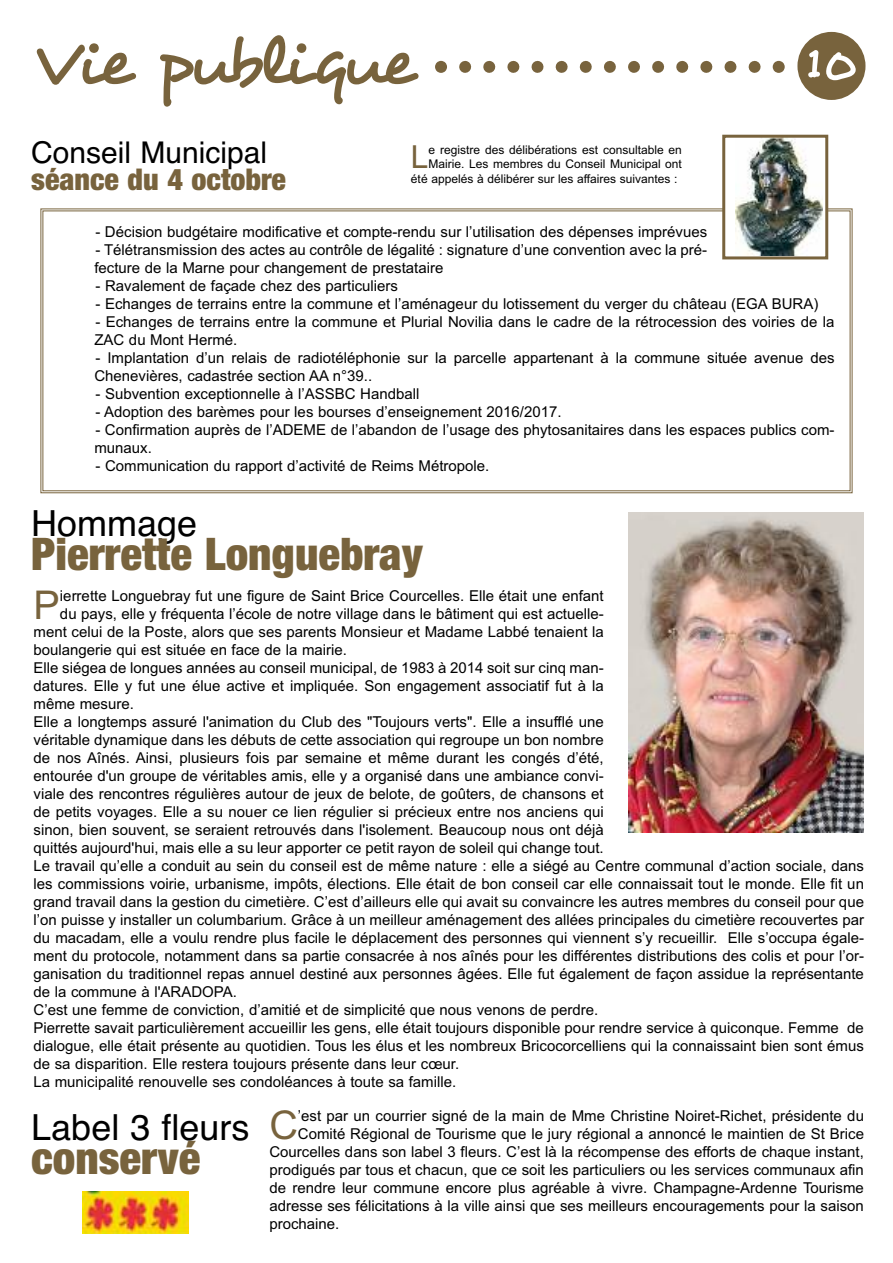
<style>
.page{position:relative;width:893px;height:1263px;background:#fff}
.page>*{position:absolute;margin:0;border:0;box-sizing:border-box;transform-origin:0 0}
.t1{font:72px "Desyrel";letter-spacing:-.075em;color:#78633d}
.t2{font:54px "Desyrel";color:#fff}
.t3{font:900 condensed 45px "Helvetica Neue";color:#78633d}
.t4{font:39.6px "Arial";color:#78633d}
.t5{font:36px "Helvetica";color:#000}
.t6{font:31.8px "Arial";color:#78633d}
.t7{font:30px "Helvetica";color:#000}
.t8{font:900 condensed 30px "Helvetica Neue";color:#78633d}
.t9{font:15px/18px "Arial";color:#000}
.t10{font:12px "Arial";color:#000}
</style>
<div class="page">
<div style="left:797px;top:32px;width:68px;height:68px;background:#78633d;border-radius:50%"></div>
<svg style="left:435px;top:61px;width:326px;height:12px"></svg>
<svg style="left:773px;top:61px;width:12px;height:12px"></svg>
<img style="left:736px;top:139px;width:86px;height:116px">
<div style="left:722px;top:135px;width:106px;height:124px;border:3px solid #78633d"></div>
<img style="left:629px;top:512px;width:234px;height:320px">
<img style="left:82px;top:1192px;width:106px;height:41px">
<h1 class="t1" style="left:34px;top:16px;width:382px">Vie publique</h1>
<h3 class="t7" style="left:31px;top:135px;width:237px">Conseil Municipal</h3>
<h3 class="t8" style="left:31px;top:155px;width:256px">séance du 4 octobre</h3>
<h3 class="t6" style="left:411px;top:139px;width:19px">L</h3>
<p class="t10" style="left:429px;top:143px;width:255px">e registre des délibérations est consultable en</p>
<p class="t10" style="left:429px;top:157px;width:255px">Mairie. Les membres du Conseil Municipal ont</p>
<p class="t10" style="left:411px;top:171px;width:268px">été appelés à délibérer sur les affaires suivantes :</p>
<h2 class="t2" style="left:803px;top:28px;width:54px">10</h2>
<p class="t9" style="left:95px;top:223px;width:613px">- Décision budgétaire modificative et compte-rendu sur l’utilisation des dépenses imprévues</p>
<p class="t9" style="left:94px;top:241px;width:614px">- Télétransmission des actes au contrôle de légalité : signature d’une convention avec la pré&shy;fecture de la Marne pour changement de prestataire</p>
<p class="t9" style="left:95px;top:277px;width:304px">- Ravalement de façade chez des particuliers</p>
<p class="t9" style="left:95px;top:295px;width:724px">- Echanges de terrains entre la commune et l’aménageur du lotissement du verger du château (EGA BURA)</p>
<p class="t9" style="left:94px;top:313px;width:742px">- Echanges de terrains entre la commune et Plurial Novilia dans le cadre de la rétrocession des voiries de la<br>ZAC du Mont Hermé.</p>
<p class="t9" style="left:94px;top:349px;width:742px">- Implantation d’un relais de radiotéléphonie sur la parcelle appartenant à la commune située avenue des<br>Chenevières, cadastrée section AA n°39..</p>
<p class="t9" style="left:95px;top:385px;width:325px">- Subvention exceptionnelle à l’ASSBC Handball</p>
<p class="t9" style="left:95px;top:403px;width:468px">- Adoption des barèmes pour les bourses d’enseignement 2016/2017.</p>
<p class="t9" style="left:94px;top:421px;width:742px">- Confirmation auprès de l’ADEME de l’abandon de l’usage des phytosanitaires dans les espaces publics com&shy;munaux.</p>
<p class="t9" style="left:95px;top:457px;width:395px">- Communication du rapport d’activité de Reims Métropole.</p>
<h3 class="t5" style="left:31px;top:502px;width:168px">Hommage</h3>
<h3 class="t3" style="left:31px;top:517px;width:393px">Pierrette Longuebray</h3>
<h3 class="t4" style="left:34px;top:582px;width:28px">P</h3>
<p class="t9" style="left:60px;top:587px;width:545px">ierrette Longuebray fut une figure de Saint Brice Courcelles. Elle était une enfant</p>
<p class="t9" style="left:60px;top:605px;width:545px">du pays, elle y fréquenta l’école de notre village dans le bâtiment qui est actuelle-</p>
<p class="t9" style="left:34px;top:623px;width:572px">ment celui de la Poste, alors que ses parents Monsieur et Madame Labbé tenaient la</p>
<p class="t9" style="left:34px;top:641px;width:315px">boulangerie qui est située en face de la mairie.</p>
<p class="t9" style="left:34px;top:659px;width:572px">Elle siégea de longues années au conseil municipal, de 1983 à 2014 soit sur cinq man-</p>
<p class="t9" style="left:34px;top:677px;width:572px">datures. Elle y fut une élue active et impliquée. Son engagement associatif fut à la</p>
<p class="t9" style="left:34px;top:695px;width:102px">même mesure.</p>
<p class="t9" style="left:34px;top:713px;width:572px">Elle a longtemps assuré l'animation du Club des "Toujours verts". Elle a insufflé une</p>
<p class="t9" style="left:34px;top:731px;width:572px">véritable dynamique dans les débuts de cette association qui regroupe un bon nombre</p>
<p class="t9" style="left:34px;top:749px;width:572px">de nos Aînés. Ainsi, plusieurs fois par semaine et même durant les congés d’été,</p>
<p class="t9" style="left:34px;top:767px;width:572px">entourée d'un groupe de véritables amis, elle y a organisé dans une ambiance convi-</p>
<p class="t9" style="left:34px;top:785px;width:572px">viale des rencontres régulières autour de jeux de belote, de goûters, de chansons et</p>
<p class="t9" style="left:34px;top:803px;width:572px">de petits voyages. Elle a su nouer ce lien régulier si précieux entre nos anciens qui</p>
<p class="t9" style="left:34px;top:821px;width:572px">sinon, bien souvent, se seraient retrouvés dans l'isolement. Beaucoup nous ont déjà</p>
<p class="t9" style="left:34px;top:839px;width:572px">quittés aujourd'hui, mais elle a su leur apporter ce petit rayon de soleil qui change tout.</p>
<p class="t9" style="left:34px;top:857px;width:832px">Le travail qu’elle a conduit au sein du conseil est de même nature : elle a siégé au Centre communal d’action sociale, dans</p>
<p class="t9" style="left:34px;top:875px;width:832px">les commissions voirie, urbanisme, impôts, élections. Elle était de bon conseil car elle connaissait tout le monde. Elle fit un</p>
<p class="t9" style="left:34px;top:893px;width:832px">grand travail dans la gestion du cimetière. C’est d’ailleurs elle qui avait su convaincre les autres membres du conseil pour que</p>
<p class="t9" style="left:34px;top:911px;width:832px">l’on puisse y installer un columbarium. Grâce à un meilleur aménagement des allées principales du cimetière recouvertes par</p>
<p class="t9" style="left:34px;top:929px;width:832px">du macadam, elle a voulu rendre plus facile le déplacement des personnes qui viennent s’y recueillir. Elle s’occupa égale-</p>
<p class="t9" style="left:34px;top:947px;width:832px">ment du protocole, notamment dans sa partie consacrée à nos aînés pour les différentes distributions des colis et pour l’or-</p>
<p class="t9" style="left:34px;top:965px;width:832px">ganisation du traditionnel repas annuel destiné aux personnes âgées. Elle fut également de façon assidue la représentante</p>
<p class="t9" style="left:34px;top:983px;width:205px">de la commune à l'ARADOPA.</p>
<p class="t9" style="left:34px;top:1001px;width:566px">C’est une femme de conviction, d’amitié et de simplicité que nous venons de perdre.</p>
<p class="t9" style="left:34px;top:1019px;width:832px">Pierrette savait particulièrement accueillir les gens, elle était toujours disponible pour rendre service à quiconque. Femme de</p>
<p class="t9" style="left:34px;top:1037px;width:832px">dialogue, elle était présente au quotidien. Tous les élus et les nombreux Bricocorcelliens qui la connaissaint bien sont émus</p>
<p class="t9" style="left:34px;top:1055px;width:427px">de sa disparition. Elle restera toujours présente dans leur cœur.</p>
<p class="t9" style="left:34px;top:1073px;width:424px">La municipalité renouvelle ses condoléances à toute sa famille.</p>
<h3 class="t4" style="left:269px;top:1102px;width:30px">C</h3>
<p class="t9" style="left:298px;top:1107px;width:568px">’est par un courrier signé de la main de Mme Christine Noiret-Richet, présidente du</p>
<h3 class="t5" style="left:31px;top:1106px;width:220px">Label 3 fleurs</h3>
<h3 class="t3" style="left:31px;top:1121px;width:171px">conservé</h3>
<p class="t9" style="left:298px;top:1125px;width:568px">Comité Régional de Tourisme que le jury régional a annoncé le maintien de St Brice</p>
<p class="t9" style="left:269px;top:1143px;width:596px">Courcelles dans son label 3 fleurs. C’est là la récompense des efforts de chaque instant,</p>
<p class="t9" style="left:269px;top:1161px;width:596px">prodigués par tous et chacun, que ce soit les particuliers ou les services communaux afin</p>
<p class="t9" style="left:269px;top:1179px;width:596px">de rendre leur commune encore plus agréable à vivre. Champagne-Ardenne Tourisme</p>
<p class="t9" style="left:269px;top:1197px;width:596px">adresse ses félicitations à la ville ainsi que ses meilleurs encouragements pour la saison</p>
<p class="t9" style="left:269px;top:1215px;width:72px">prochaine.</p>
</div>
